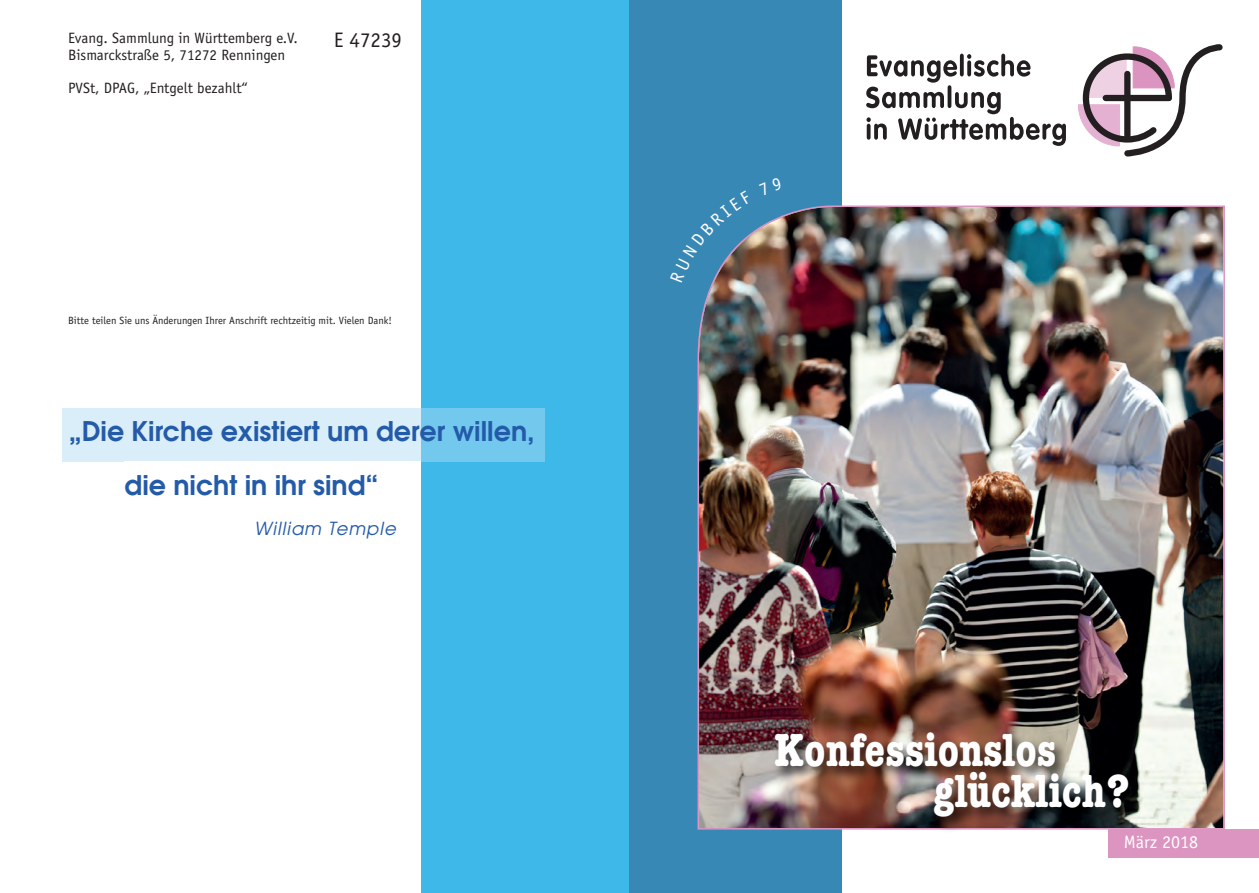
<style>
.page{position:relative;width:1259px;height:893px;background:#fff}
.page>*{position:absolute;margin:0;border:0;box-sizing:border-box;transform-origin:0 0}
.t1{font:700 condensed 48px/40.5px "American Typewriter";color:#fff}
.t2{font:600 27px "Avant Garde";color:#245ba9}
.t3{font:21px "Officina Sans";color:#231f20}
.t4{font:italic 18px "Avant Garde";letter-spacing:.055em;color:#245ba9}
.t5{font:18px "Officina Sans";color:#fff}
.t6{font:15px "Officina Sans";color:#231f20}
.t7{font:10.5px "Officina Sans";color:#231f20}
</style>
<div class="page">
<div style="left:421px;top:0;width:214px;height:893px;background:#3db8e9"></div>
<div style="left:629px;top:0;width:213px;height:893px;background:#3888b6"></div>
<img style="left:697px;top:206px;width:528px;height:624px">
<div style="left:1108px;top:829px;width:151px;height:29px;background:#dc94c0"></div>
<svg style="left:1078px;top:44px;width:144px;height:112px"></svg>
<svg style="left:866px;top:54px;width:200px;height:92px"></svg>
<div style="left:62px;top:408px;width:482px;height:53px;background:#b1dbf4;opacity:.47"></div>
<img style="left:700px;top:710px;width:525px;height:120px">
<svg style="left:697px;top:206px;width:54px;height:76px"></svg>
<p class="t6" style="left:68px;top:33px;width:231px">Evang. Sammlung in Württemberg e.V.</p>
<h3 class="t3" style="left:334px;top:32px;width:70px">E 47239</h3>
<p class="t6" style="left:68px;top:49px;width:219px">Bismarckstraße 5, 71272 Renningen</p>
<p class="t6" style="left:68px;top:82px;width:181px">PVSt, DPAG, „Entgelt bezahlt“</p>
<p class="t7" style="left:68px;top:316px;width:325px">Bitte teilen Sie uns Änderungen Ihrer Anschrift rechtzeitig mit. Vielen Dank!</p>
<h2 class="t2" style="left:69px;top:416px;width:467px">„Die Kirche existiert um derer willen,</h2>
<h2 class="t2" style="left:125px;top:470px;width:255px">die nicht in ihr sind“</h2>
<p class="t4" style="left:254px;top:519px;width:143px">William Temple</p>
<h1 class="t1" style="left:933px;top:729px;width:197px;text-indent:-160px">Konfessionslos glücklich?</h1>
<p class="t5" style="left:1123px;top:835px;width:76px">März 2018</p>
</div>
